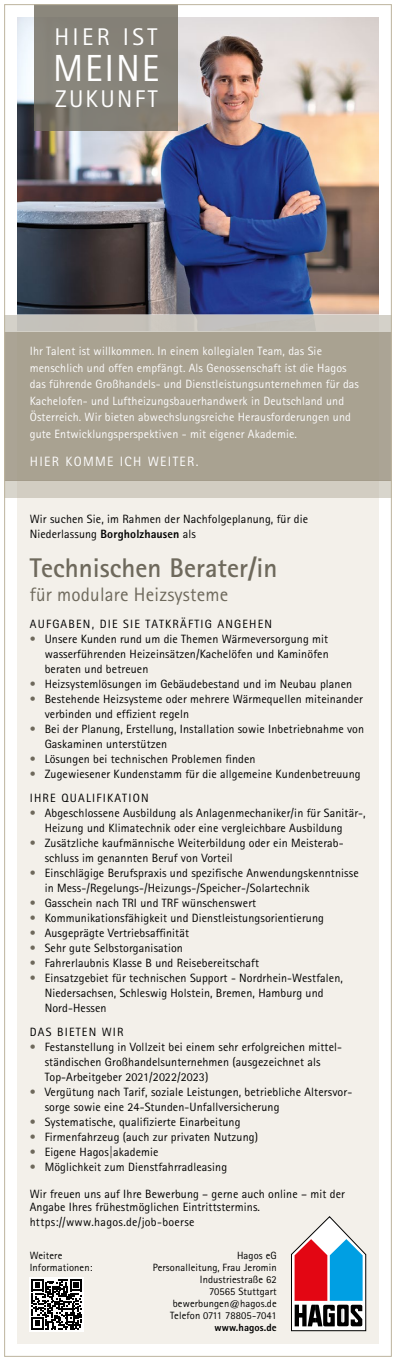
<style>
.page{position:relative;width:396px;height:1361px;background:#fff}
.page>*{position:absolute;margin:0;border:0;box-sizing:border-box;transform-origin:0 0}
.t1{font:37.8px "Rotis Sans Serif Std";letter-spacing:.05em;color:#fff}
.t2{font:700 27px "Rotis Sans Serif Std";color:#6e695c}
.t3{font:24.15px "Rotis Sans Serif Std";letter-spacing:.1em;color:#fff}
.t4{font:19.5px "Rotis Sans Serif Std";letter-spacing:.01em;color:#6e695c}
.t5{font:13.5px "Rotis Sans Serif Std";letter-spacing:.1em;color:#fff}
.t6{font:12px/15px "Rotis Sans Serif Std";letter-spacing:.01em;color:#000}
.t7{font:12px/16.5px "Rotis Sans Serif Std";letter-spacing:.01em;color:#fff}
.t8{font:12px "Rotis Sans Serif Std";letter-spacing:.1em;color:#000}
.t9{font:10.5px/12px "Rotis Sans Serif Std";letter-spacing:.01em;color:#000;text-align:right}
.t10{font:800 10.5px "Rotis Sans Serif Std";letter-spacing:.01em;color:#000}
.s1{font-weight:800}
.s2{color:#6e695c}
</style>
<div class="page">
<img style="left:17px;top:17px;width:361px;height:298px">
<div style="left:34px;top:4px;width:143px;height:127px;background:#868379"></div>
<div style="left:17px;top:332px;width:361px;height:1012px;background:#f3f0ea"></div>
<div style="left:4px;top:480px;width:387px;height:17px;background:#d2cdc2"></div>
<div style="left:4px;top:315px;width:387px;height:165px;background:#a9a291"></div>
<svg style="left:4px;top:315px;width:387px;height:17px;background:#c8c4be"></svg>
<svg style="left:291px;top:1216px;width:75px;height:115px"></svg>
<svg style="left:30px;top:1277px;width:54px;height:54px"></svg>
<svg style="left:32px;top:1279px;width:50px;height:50px;background:#686868"></svg>
<h3 class="t3" style="left:54px;top:23px;width:104px">HIER IST</h3>
<h1 class="t1" style="left:53px;top:46px;width:108px">MEINE</h1>
<h3 class="t3" style="left:55px;top:84px;width:104px">ZUKUNFT</h3>
<p class="t7" style="left:30px;top:343px;width:330px">Ihr Talent ist willkommen. In einem kollegialen Team, das Sie menschlich und offen empfängt. Als Genossenschaft ist die Hagos das führende Großhandels- und Dienstleistungsunternehmen für das Kachelofen- und Luftheizungsbauerhandwerk in Deutschland und Österreich. Wir bieten abwechslungsreiche Herausforderungen und gute Entwicklungsperspektiven - mit eigener Akademie.</p>
<p class="t5" style="left:30px;top:454px;width:170px">HIER KOMME ICH WEITER.</p>
<p class="t6" style="left:30px;top:511px;width:279px">Wir suchen Sie, im Rahmen der Nachfolgeplanung, für die<br>Niederlassung <span class="s1">Borgholzhausen</span> als</p>
<h2 class="t2" style="left:30px;top:551px;width:249px">Technischen Berater/in</h2>
<h3 class="t4" style="left:30px;top:582px;width:200px">für modulare Heizsysteme</h3>
<p class="t8" style="left:30px;top:616px;width:244px">AUFGABEN, DIE SIE TATKRÄFTIG ANGEHEN</p>
<p class="t6" style="left:45px;top:631px;width:285px;text-align:justify;text-indent:-15px"><span class="s2">•</span> Unsere Kunden rund um die Themen Wärmeversorgung mit wasserführenden Heizeinsätzen/Kachelöfen und Kaminöfen beraten und betreuen</p>
<p class="t6" style="left:30px;top:676px;width:323px"><span class="s2">•</span> Heizsystemlösungen im Gebäudebestand und im Neubau planen</p>
<p class="t6" style="left:45px;top:691px;width:319px;text-indent:-15px"><span class="s2">•</span> Bestehende Heizsysteme oder mehrere Wärmequellen miteinander verbinden und effizient regeln</p>
<p class="t6" style="left:45px;top:721px;width:321px;text-indent:-15px"><span class="s2">•</span> Bei der Planung, Erstellung, Installation sowie Inbetriebnahme von<br>Gaskaminen unterstützen</p>
<p class="t6" style="left:30px;top:751px;width:227px"><span class="s2">•</span> Lösungen bei technischen Problemen finden</p>
<p class="t6" style="left:30px;top:761px;width:332px;line-height:24px"><span class="s2">•</span> Zugewiesener Kundenstamm für die allgemeine Kundenbetreuung<br>IHRE QUALIFIKATION</p>
<p class="t6" style="left:45px;top:805px;width:322px;text-indent:-15px"><span class="s2">•</span> Abgeschlossene Ausbildung als Anlagenmechaniker/in für Sanitär-,<br>Heizung und Klimatechnik oder eine vergleichbare Ausbildung</p>
<p class="t6" style="left:45px;top:835px;width:300px;text-indent:-15px"><span class="s2">•</span> Zusätzliche kaufmännische Weiterbildung oder ein Meisterab&shy;schluss im genannten Beruf von Vorteil</p>
<p class="t6" style="left:45px;top:865px;width:315px;text-indent:-15px"><span class="s2">•</span> Einschlägige Berufspraxis und spezifische Anwendungskenntnisse in Mess-/Regelungs-/Heizungs-/Speicher-/Solartechnik</p>
<p class="t6" style="left:30px;top:895px;width:228px"><span class="s2">•</span> Gasschein nach TRI und TRF wünschenswert</p>
<p class="t6" style="left:30px;top:910px;width:295px"><span class="s2">•</span> Kommunikationsfähigkeit und Dienstleistungsorientierung</p>
<p class="t6" style="left:30px;top:925px;width:161px"><span class="s2">•</span> Ausgeprägte Vertriebsaffinität</p>
<p class="t6" style="left:30px;top:940px;width:154px"><span class="s2">•</span> Sehr gute Selbstorganisation</p>
<p class="t6" style="left:30px;top:955px;width:231px"><span class="s2">•</span> Fahrerlaubnis Klasse B und Reisebereitschaft</p>
<p class="t6" style="left:45px;top:970px;width:299px;text-indent:-15px"><span class="s2">•</span> Einsatzgebiet für technischen Support - Nordrhein-Westfalen,<br>Niedersachsen, Schleswig Holstein, Bremen, Hamburg und<br>Nord-Hessen</p>
<p class="t8" style="left:30px;top:1024px;width:95px">DAS BIETEN WIR</p>
<p class="t6" style="left:45px;top:1039px;width:297px;text-indent:-15px"><span class="s2">•</span> Festanstellung in Vollzeit bei einem sehr erfolgreichen mittel&shy;ständischen Großhandelsunternehmen (ausgezeichnet als<br>Top-Arbeitgeber 2021/2022/2023)</p>
<p class="t6" style="left:45px;top:1084px;width:309px;text-indent:-15px"><span class="s2">•</span> Vergütung nach Tarif, soziale Leistungen, betriebliche Altersvor&shy;sorge sowie eine 24-Stunden-Unfallversicherung</p>
<p class="t6" style="left:30px;top:1114px;width:212px"><span class="s2">•</span> Systematische, qualifizierte Einarbeitung</p>
<p class="t6" style="left:30px;top:1129px;width:229px"><span class="s2">•</span> Firmenfahrzeug (auch zur privaten Nutzung)</p>
<p class="t6" style="left:30px;top:1144px;width:130px"><span class="s2">•</span> Eigene Hagos|akademie</p>
<p class="t6" style="left:30px;top:1159px;width:199px"><span class="s2">•</span> Möglichkeit zum Dienstfahrradleasing</p>
<p class="t6" style="left:30px;top:1187px;width:316px;line-height:13.5px">Wir freuen uns auf Ihre Bewerbung – gerne auch online – mit der<br>Angabe Ihres frühestmöglichen Eintrittstermins.</p>
<p class="t6" style="left:30px;top:1214px;width:166px">https://www.hagos.de/job-boerse</p>
<p class="t9" style="left:153px;top:1249px;width:125px">Hagos eG<br>Personalleitung, Frau Jeromin<br>Industriestraße 62<br>70565 Stuttgart bewerbungen@hagos.de<br>Telefon 0711 78805-7041</p>
<p class="t10" style="left:214px;top:1321px;width:64px">www.hagos.de</p>
<p class="t9" style="left:30px;top:1249px;width:64px;text-align:left">Weitere<br>Informationen:</p>
</div>
